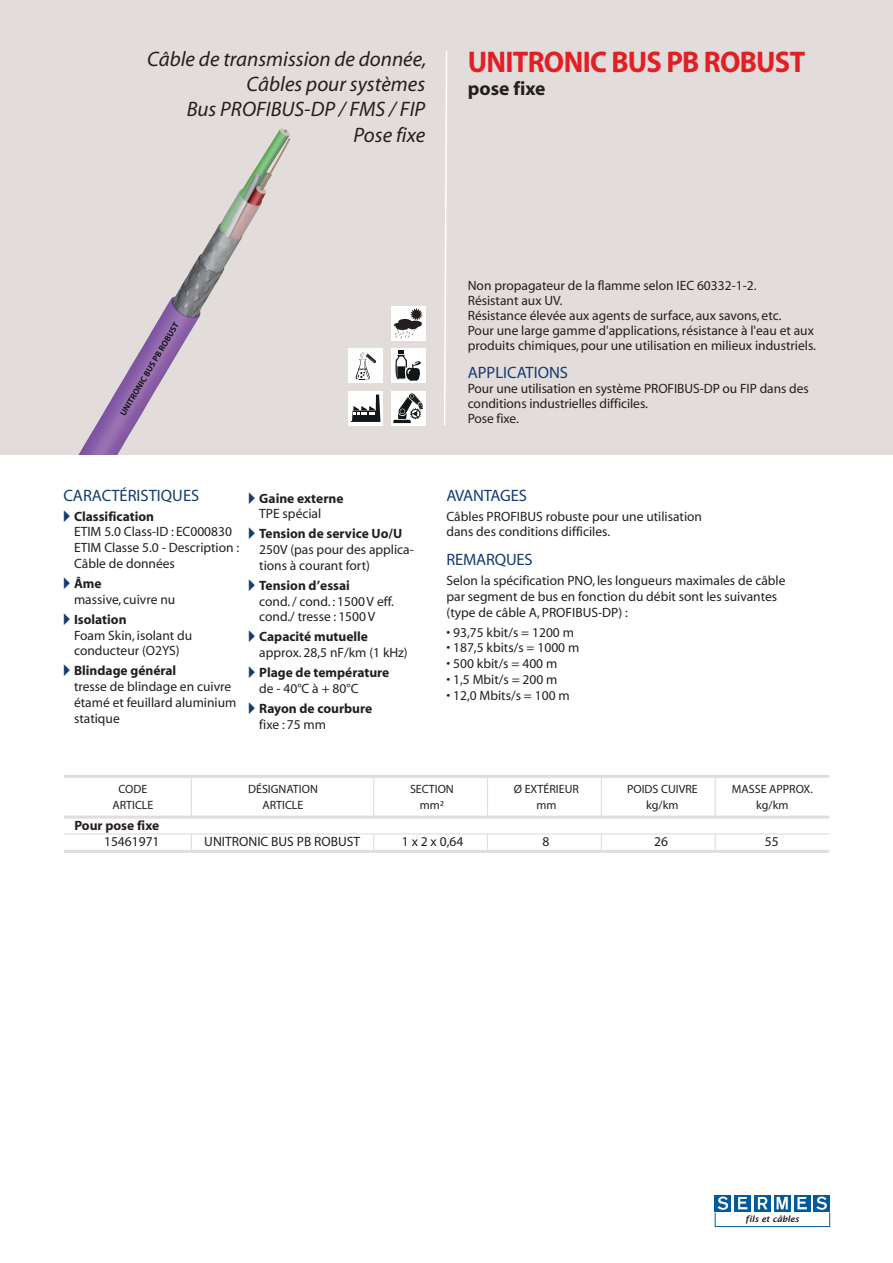
<style>
.page{position:relative;width:893px;height:1263px;background:#fff}
.page>*{position:absolute;margin:0;border:0;box-sizing:border-box;transform-origin:0 0}
.t1{font:700 30px "Myriad";letter-spacing:-.025em;color:#e31f26;scale:.95 1}
.t2{font:italic 21px/25.2px "Myriad";color:#231f20;text-align:right}
.t3{font:700 19.5px "Myriad";color:#231f20}
.t4{font:16.5px "Myriad";color:#163b70}
.t5{font:13.5px/15.8px "Myriad";color:#231f20}
.t6{font:700 13.5px/15.8px "Myriad";color:#231f20}
.t7{font:12px "Myriad";color:#231f20}
.t8{font:italic 600 8.55px "Lucida Sans";letter-spacing:-.01em;color:#231f20}
.s1{font-family:"European Pi Three";color:#163b70}
.s2{font-weight:700}
.s3{font-family:"European Pi Three";font-weight:400;color:#163b70}
.s4{font-weight:400}
</style>
<div class="page">
<div style="left:794px;top:1195px;width:16px;height:16px;background:#005a9c"></div>
<div style="left:814px;top:1195px;width:16px;height:16px;background:#005a9c"></div>
<div style="left:715px;top:1195px;width:16px;height:16px;background:#005a9c"></div>
<div style="left:735px;top:1195px;width:16px;height:16px;background:#005a9c"></div>
<svg style="left:754px;top:1195px;width:16px;height:16px"></svg>
<svg style="left:774px;top:1195px;width:16px;height:16px"></svg>
<svg style="left:717px;top:1196px;width:11px;height:14px"></svg>
<svg style="left:797px;top:1197px;width:10px;height:12px"></svg>
<svg style="left:738px;top:1197px;width:9px;height:12px"></svg>
<svg style="left:777px;top:1197px;width:11px;height:12px"></svg>
<svg style="left:758px;top:1197px;width:9px;height:12px"></svg>
<svg style="left:816px;top:1196px;width:11px;height:14px"></svg>
<div style="left:715px;top:1212px;width:115px;height:15px;border:1px solid #005a9c"></div>
<div style="left:0;top:0;width:893px;height:455px;background:#e2ddda"></div>
<img style="left:78px;top:128px;width:212px;height:327px">
<svg style="left:444px;top:51px;width:4px;height:375px"></svg>
<hr style="left:64px;top:775px;width:765px;height:3px;background:#e2ddda">
<hr style="left:64px;top:816px;width:765px;height:3px;background:#e2ddda">
<hr style="left:64px;top:833px;width:765px;height:1px;background:#e2ddda">
<hr style="left:64px;top:850px;width:765px;height:3px;background:#e2ddda">
<hr style="left:373px;top:775px;width:1px;height:42px;background:#e2ddda">
<hr style="left:191px;top:775px;width:1px;height:42px;background:#e2ddda">
<hr style="left:487px;top:778px;width:1px;height:39px;background:#e2ddda">
<hr style="left:601px;top:778px;width:1px;height:39px;background:#e2ddda">
<hr style="left:715px;top:778px;width:1px;height:39px;background:#e2ddda">
<svg style="left:373px;top:834px;width:1px;height:16px"></svg>
<svg style="left:191px;top:834px;width:1px;height:16px"></svg>
<svg style="left:487px;top:834px;width:1px;height:16px"></svg>
<svg style="left:601px;top:834px;width:1px;height:16px"></svg>
<svg style="left:715px;top:834px;width:1px;height:16px"></svg>
<div style="left:391px;top:391px;width:34px;height:34px;background:#fff"></div>
<svg style="left:393px;top:393px;width:30px;height:30px"></svg>
<div style="left:349px;top:391px;width:34px;height:34px;background:#fff"></div>
<svg style="left:351px;top:395px;width:29px;height:27px"></svg>
<div style="left:391px;top:349px;width:34px;height:34px;background:#fff"></div>
<svg style="left:395px;top:351px;width:26px;height:30px"></svg>
<div style="left:349px;top:349px;width:34px;height:34px;background:#fff"></div>
<svg style="left:356px;top:352px;width:20px;height:27px"></svg>
<div style="left:391px;top:306px;width:34px;height:34px;background:#fff"></div>
<svg style="left:395px;top:308px;width:28px;height:30px"></svg>
<div style="left:409px;top:321px;width:13px;height:5px;background:#231f20;border-radius:50%"></div>
<div style="left:398px;top:319px;width:14px;height:6px;background:#231f20;border-radius:50%"></div>
<div style="left:394px;top:322px;width:27px;height:6px;background:#231f20;border-radius:50%"></div>
<h2 class="t2" style="left:147px;top:48px;width:281px">Câble de transmission de donnée,<br>Câbles pour systèmes<br>Bus PROFIBUS-DP / FMS / FIP<br>Pose fixe</h2>
<h1 class="t1" style="left:468px;top:51px;width:357px">UNITRONIC BUS PB ROBUST</h1>
<h3 class="t3" style="left:468px;top:81px;width:79px">pose fixe</h3>
<p class="t4" style="left:63px;top:489px;width:137px">CARACTÉRISTIQUES</p>
<p class="t5" style="left:74px;top:509px;width:167px;text-indent:-11px"><span class="s1">-</span> <span class="s2">Classification<br></span>ETIM 5.0 Class-ID : EC000830<br>ETIM Classe 5.0 - Description :<br>Câble de données</p>
<p class="t5" style="left:74px;top:577px;width:103px;text-indent:-11px"><span class="s1">-</span> <span class="s2">Âme<br></span>massive, cuivre nu</p>
<p class="t5" style="left:74px;top:612px;width:120px;text-indent:-11px"><span class="s1">-</span> <span class="s2">Isolation<br></span>Foam Skin, isolant du conducteur (O2YS)</p>
<p class="t5" style="left:74px;top:664px;width:164px;text-indent:-11px"><span class="s1">-</span> <span class="s2">Blindage général<br></span>tresse de blindage en cuivre étamé et feuillard aluminium statique</p>
<p class="t6" style="left:259px;top:491px;width:86px;text-indent:-11px"><span class="s3">-</span> Gaine externe<br><span class="s4">TPE spécial</span></p>
<p class="t5" style="left:259px;top:527px;width:156px;text-indent:-11px"><span class="s1">-</span> <span class="s2">Tension de service Uo/U<br></span>250V (pas pour des applica&shy;tions à courant fort)</p>
<p class="t5" style="left:259px;top:578px;width:136px;text-indent:-11px"><span class="s1">-</span> <span class="s2">Tension d’essai<br></span>cond. / cond. : 1500 V eff. cond./ tresse : 1500 V</p>
<p class="t5" style="left:259px;top:630px;width:150px;text-indent:-11px"><span class="s1">-</span> <span class="s2">Capacité mutuelle </span>approx. 28,5 nF/km (1 kHz)</p>
<p class="t6" style="left:259px;top:666px;width:132px;text-indent:-11px"><span class="s3">-</span> Plage de température <span class="s4">de - 40°C à + 80°C</span></p>
<p class="t6" style="left:259px;top:701px;width:115px;text-indent:-11px"><span class="s3">-</span> Rayon de courbure <span class="s4">fixe : 75 mm</span></p>
<p class="t5" style="left:468px;top:279px;width:350px;line-height:15px">Non propagateur de la flamme selon IEC 60332-1-2.<br>Résistant aux UV.<br>Résistance élevée aux agents de surface, aux savons, etc.<br>Pour une large gamme d'applications, résistance à l'eau et aux produits chimiques, pour une utilisation en milieux industriels.</p>
<p class="t4" style="left:468px;top:366px;width:102px">APPLICATIONS</p>
<p class="t5" style="left:468px;top:382px;width:343px;line-height:15px">Pour une utilisation en système PROFIBUS-DP ou FIP dans des conditions industrielles difficiles.<br>Pose fixe.</p>
<p class="t4" style="left:446px;top:489px;width:82px">AVANTAGES</p>
<p class="t5" style="left:446px;top:509px;width:257px">Câbles PROFIBUS robuste pour une utilisation dans des conditions difficiles.</p>
<p class="t4" style="left:446px;top:553px;width:88px">REMARQUES</p>
<p class="t5" style="left:446px;top:574px;width:341px">Selon la spécification PNO, les longueurs maximales de câble par segment de bus en fonction du débit sont les suivantes (type de câble A, PROFIBUS-DP) :</p>
<p class="t5" style="left:446px;top:625px;width:129px">• 93,75 kbit/s = 1200 m</p>
<p class="t5" style="left:446px;top:641px;width:134px">• 187,5 kbits/s = 1000 m</p>
<p class="t5" style="left:446px;top:657px;width:112px">• 500 kbit/s = 400 m</p>
<p class="t5" style="left:446px;top:672px;width:112px">• 1,5 Mbit/s = 200 m</p>
<p class="t5" style="left:446px;top:688px;width:125px">• 12,0 Mbits/s = 100 m</p>
<p class="t7" style="left:119px;top:784px;width:30px">CODE</p>
<p class="t7" style="left:248px;top:784px;width:71px">DÉSIGNATION</p>
<p class="t7" style="left:410px;top:784px;width:45px">SECTION</p>
<p class="t7" style="left:514px;top:784px;width:66px">Ø EXTÉRIEUR</p>
<p class="t7" style="left:627px;top:784px;width:72px">POIDS CUIVRE</p>
<p class="t7" style="left:732px;top:784px;width:83px">MASSE APPROX.</p>
<p class="t7" style="left:112px;top:801px;width:43px">ARTICLE</p>
<p class="t7" style="left:262px;top:801px;width:43px">ARTICLE</p>
<p class="t7" style="left:420px;top:801px;width:26px">mm²</p>
<p class="t7" style="left:536px;top:801px;width:22px">mm</p>
<p class="t7" style="left:646px;top:801px;width:34px">kg/km</p>
<p class="t7" style="left:756px;top:801px;width:34px">kg/km</p>
<p class="t6" style="left:74px;top:819px;width:86px">Pour pose fixe</p>
<p class="t5" style="left:104px;top:835px;width:57px">15461971</p>
<p class="t5" style="left:204px;top:835px;width:157px">UNITRONIC BUS PB ROBUST</p>
<p class="t5" style="left:402px;top:835px;width:63px">1 x 2 x 0,64</p>
<p class="t5" style="left:542px;top:835px;width:8px">8</p>
<p class="t5" style="left:654px;top:835px;width:15px">26</p>
<p class="t5" style="left:765px;top:835px;width:15px">55</p>
<p class="t8" style="left:745px;top:1214px;width:55px">fils et câbles</p>
</div>
